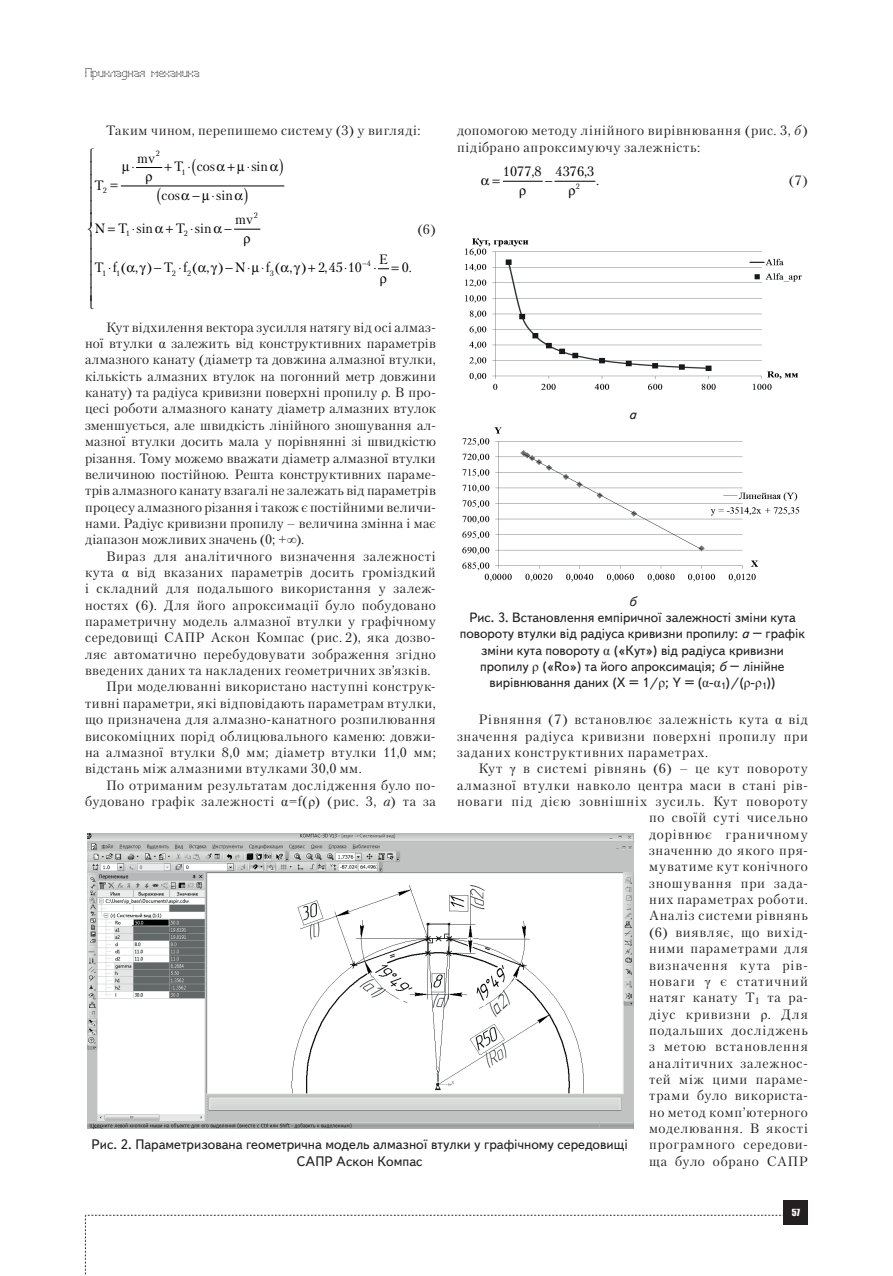
<style>
.page{position:relative;width:893px;height:1276px;background:#fff}
.page>*{position:absolute;margin:0;border:0;box-sizing:border-box;transform-origin:0 0}
.t1{font:13.8px/16.5px "Text Book C";color:#231f20;text-align:center}
.t2{font:13.5px/16.4px "Petersburg C";letter-spacing:.035em;color:#231f20}
.t3{font:13.5px/16.2px "Text Book C";color:#231f20;text-align:center}
.t4{font:13.5px "Petersburg C";letter-spacing:.06em;color:#231f20}
.t5{font:13.5px "Petersburg C";letter-spacing:.055em;color:#231f20}
.t6{font:13.5px "Petersburg C";letter-spacing:.015em;color:#231f20}
.t7{font:13.5px "Petersburg C";letter-spacing:.065em;color:#231f20}
.t8{font:13.5px "Petersburg C";letter-spacing:.005em;color:#000001}
.t9{font:13.5px "Petersburg C";letter-spacing:.07em;color:#231f20}
.t10{font:13.5px "Petersburg C";letter-spacing:.08em;color:#231f20}
.t11{font:13.5px "Petersburg C";letter-spacing:.075em;color:#231f20}
.t12{font:italic 13.5px "Text Book C";color:#231f20}
.t13{font:12px "Perfo";letter-spacing:.015em;color:#231f20}
.t14{font:9px "Impact";color:#fff}
.t15{font:7.8px "Petersburg C";color:#000001}
.s1{font-style:italic}
.s2{font-family:"Times New Roman"}
</style>
<div class="page">
<svg style="left:85px;top:1215px;width:699px;height:61px"></svg>
<div style="left:784px;top:1200px;width:24px;height:25px;background:#231f20"></div>
<hr style="left:121px;top:186px;width:163px;height:1px;background:#000001">
<hr style="left:503px;top:181px;width:39px;height:1px;background:#000001">
<hr style="left:555px;top:181px;width:40px;height:1px;background:#000001">
<img style="left:87px;top:833px;width:546px;height:295px">
<img style="left:465px;top:238px;width:337px;height:152px">
<img style="left:462px;top:427px;width:338px;height:155px">
<svg style="left:120px;top:167px;width:52px;height:20px"></svg>
<svg style="left:234px;top:228px;width:26px;height:2px"></svg>
<svg style="left:378px;top:268px;width:11px;height:2px"></svg>
<p class="t13" style="left:85px;top:66px;width:116px">Прикладная механика</p>
<p class="t2" style="left:106px;top:122px;width:316px">Таким чином, перепишемо систему (3) у вигляді:</p>
<p class="t8" style="left:95px;top:177px;width:11px">T</p>
<p class="t15" style="left:103px;top:186px;width:6px">2</p>
<p class="t15" style="left:156px;top:149px;width:6px">2</p>
<p class="t8" style="left:137px;top:150px;width:20px">mv</p>
<p class="t8" style="left:174px;top:158px;width:42px">T cos</p>
<p class="t15" style="left:182px;top:167px;width:6px">1</p>
<p class="t8" style="left:162px;top:187px;width:20px">cos</p>
<p class="t8" style="left:193px;top:187px;width:42px">− ⋅sin</p>
<p class="t8" style="left:247px;top:158px;width:23px">⋅sin</p>
<p class="t8" style="left:95px;top:220px;width:60px">N T sin</p>
<p class="t8" style="left:176px;top:220px;width:38px">T sin</p>
<p class="t15" style="left:126px;top:229px;width:6px">1</p>
<p class="t15" style="left:184px;top:229px;width:6px">2</p>
<p class="t15" style="left:254px;top:210px;width:6px">2</p>
<p class="t8" style="left:235px;top:211px;width:20px">mv</p>
<p class="t2" style="left:418px;top:221px;width:20px">(6)</p>
<p class="t8" style="left:379px;top:251px;width:11px">E</p>
<p class="t15" style="left:362px;top:259px;width:10px">−4</p>
<p class="t8" style="left:95px;top:259px;width:152px">Tf(,) Tf(,) N</p>
<p class="t8" style="left:402px;top:259px;width:12px">0.</p>
<p class="t8" style="left:226px;top:259px;width:138px">− ⋅ ⋅f ( , ) 2,45 10</p>
<p class="t15" style="left:102px;top:268px;width:6px">1</p>
<p class="t15" style="left:116px;top:268px;width:6px">1</p>
<p class="t15" style="left:172px;top:268px;width:6px">2</p>
<p class="t15" style="left:187px;top:268px;width:6px">2</p>
<p class="t15" style="left:270px;top:268px;width:6px">3</p>
<p class="t2" style="left:457px;top:122px;width:352px">допомогою методу лінійного вирівнювання (рис. 3, <span class="s1">б</span>) підібрано апроксимуючу залежність:</p>
<p class="t15" style="left:576px;top:182px;width:6px">2</p>
<p class="t8" style="left:503px;top:163px;width:93px">1077,8 4376,3</p>
<p class="t8" style="left:596px;top:172px;width:5px">.</p>
<p class="t2" style="left:789px;top:171px;width:21px">(7)</p>
<p class="t2" style="left:106px;top:319px;width:331px">Кут відхилення вектора зусилля натягу від осі алмаз-</p>
<p class="t2" style="left:85px;top:335px;width:352px">ної втулки <span class="s2">α</span> залежить від конструктивних параметрів</p>
<p class="t2" style="left:85px;top:351px;width:352px">алмазного канату (діаметр та довжина алмазної втулки,</p>
<p class="t2" style="left:85px;top:368px;width:352px">кількість алмазних втулок на погонний метр довжини</p>
<p class="t2" style="left:85px;top:384px;width:352px">канату) та радіуса кривизни поверхні пропилу <span class="s2">ρ</span>. В про-</p>
<p class="t2" style="left:85px;top:400px;width:352px">цесі роботи алмазного канату діаметр алмазних втулок</p>
<p class="t2" style="left:85px;top:417px;width:352px">зменшується, але швидкість лінійного зношування ал-</p>
<p class="t2" style="left:85px;top:433px;width:352px">мазної втулки досить мала у порівнянні зі швидкістю</p>
<p class="t6" style="left:85px;top:450px;width:352px">різання. Тому можемо вважати діаметр алмазної втулки</p>
<p class="t6" style="left:85px;top:466px;width:352px">величиною постійною. Решта конструктивних параме-</p>
<p class="t2" style="left:85px;top:482px;width:352px">трів алмазного канату взагалі не залежать від параметрів</p>
<p class="t2" style="left:85px;top:498px;width:352px">процесу алмазного різання і також є постійними величи-</p>
<p class="t2" style="left:85px;top:515px;width:352px">нами. Радіус кривизни пропилу – величина змінна і має</p>
<p class="t6" style="left:85px;top:531px;width:221px">діапазон можливих значень (0; +<span class="s2">∞</span>).</p>
<p class="t2" style="left:106px;top:547px;width:331px">Вираз для аналітичного визначення залежності</p>
<p class="t2" style="left:85px;top:564px;width:352px">кута <span class="s2">α</span> від вказаних параметрів досить громіздкий</p>
<p class="t2" style="left:85px;top:580px;width:352px">і складний для подальшого використання у залеж-</p>
<p class="t2" style="left:85px;top:596px;width:352px">ностях (6). Для його апроксимації було побудовано</p>
<p class="t2" style="left:85px;top:613px;width:352px">параметричну модель алмазної втулки у графічному</p>
<p class="t2" style="left:85px;top:629px;width:352px">середовищі САПР Аскон Компас (рис. 2), яка дозво-</p>
<p class="t2" style="left:85px;top:646px;width:352px">ляє автоматично перебудовувати зображення згідно</p>
<p class="t2" style="left:85px;top:662px;width:347px">введених даних та накладених геометричних зв’язків.</p>
<p class="t2" style="left:106px;top:678px;width:331px">При моделюванні використано наступні конструк-</p>
<p class="t2" style="left:85px;top:695px;width:352px">тивні параметри, які відповідають параметрам втулки,</p>
<p class="t2" style="left:85px;top:711px;width:352px">що призначена для алмазно-канатного розпилювання</p>
<p class="t2" style="left:85px;top:727px;width:352px">високоміцних порід облицювального каменю: довжи-</p>
<p class="t2" style="left:85px;top:744px;width:352px">на алмазної втулки 8,0 мм; діаметр втулки 11,0 мм;</p>
<p class="t2" style="left:85px;top:760px;width:278px">відстань між алмазними втулками 30,0 мм.</p>
<p class="t2" style="left:106px;top:776px;width:331px">По отриманим результатам дослідження було по-</p>
<p class="t2" style="left:85px;top:793px;width:352px">будовано графік залежності <span class="s2">α</span>=f(<span class="s2">ρ</span>) (рис. 3, <span class="s1">а</span>) та за</p>
<p class="t12" style="left:629px;top:407px;width:9px">а</p>
<p class="t3" style="left:460px;top:593px;width:347px"><span class="s1">б<br></span>Рис. 3. Встановлення емпіричної залежності зміни кута повороту втулки від радіуса кривизни пропилу: <span class="s1">а</span> – графік зміни кута повороту <span class="s2">α</span> («Кут») від радіуса кривизни пропилу <span class="s2">ρ</span> («Ro») та його апроксимація; <span class="s1">б</span> – лінійне вирівнювання даних (X = 1/<span class="s2">ρ</span>; Y = (<span class="s2">α</span>-<span class="s2">α</span><sub>1</sub>)/(<span class="s2">ρ</span>-<span class="s2">ρ</span><sub>1</sub>))</p>
<p class="t4" style="left:478px;top:711px;width:331px">Рівняння (7) встановлює залежність кута <span class="s2">α</span> від</p>
<p class="t5" style="left:457px;top:728px;width:352px">значення радіуса кривизни поверхні пропилу при</p>
<p class="t4" style="left:457px;top:744px;width:253px">заданих конструктивних параметрах.</p>
<p class="t5" style="left:478px;top:760px;width:331px">Кут <span class="s2">γ</span> в системі рівнянь (6) – це кут повороту</p>
<p class="t5" style="left:457px;top:777px;width:352px">алмазної втулки навколо центра маси в стані рів-</p>
<p class="t7" style="left:457px;top:793px;width:352px">новаги під дією зовнішніх зусиль. Кут повороту</p>
<p class="t5" style="left:649px;top:809px;width:160px">по своїй суті чисельно</p>
<p class="t10" style="left:649px;top:826px;width:160px">дорівнює граничному</p>
<p class="t2" style="left:649px;top:842px;width:160px">значенню до якого пря-</p>
<p class="t4" style="left:649px;top:858px;width:160px">муватиме кут конічного</p>
<p class="t9" style="left:649px;top:875px;width:160px">зношування при зада-</p>
<p class="t4" style="left:649px;top:891px;width:160px">них параметрах роботи.</p>
<p class="t5" style="left:649px;top:907px;width:160px">Аналіз системи рівнянь</p>
<p class="t4" style="left:649px;top:924px;width:160px">(6) виявляє, що вихід-</p>
<p class="t4" style="left:649px;top:940px;width:160px">ними параметрами для</p>
<p class="t9" style="left:649px;top:956px;width:160px">визначення кута рів-</p>
<p class="t11" style="left:649px;top:973px;width:160px">новаги <span class="s2">γ</span> є статичний</p>
<p class="t5" style="left:649px;top:989px;width:160px">натяг канату Т<sub>1</sub> та ра-</p>
<p class="t9" style="left:649px;top:1006px;width:160px">діус кривизни <span class="s2">ρ</span>. Для</p>
<p class="t7" style="left:649px;top:1022px;width:160px">подальших досліджень</p>
<p class="t7" style="left:649px;top:1038px;width:160px">з метою встановлення</p>
<p class="t4" style="left:649px;top:1055px;width:160px">аналітичних залежнос-</p>
<p class="t4" style="left:649px;top:1071px;width:160px">тей між цими параме-</p>
<p class="t2" style="left:649px;top:1087px;width:160px">трами було використа-</p>
<p class="t2" style="left:649px;top:1103px;width:160px">но метод комп’ютерного</p>
<p class="t4" style="left:649px;top:1120px;width:160px">моделювання. В якості</p>
<p class="t5" style="left:649px;top:1136px;width:160px">програмного середови-</p>
<p class="t2" style="left:649px;top:1152px;width:160px">ща було обрано САПР</p>
<p class="t1" style="left:92px;top:1136px;width:538px">Рис. 2. Параметризована геометрична модель алмазної втулки у графічному середовищі<br>САПР Аскон Компас</p>
<p class="t14" style="left:792px;top:1205px;width:10px">57</p>
</div>
